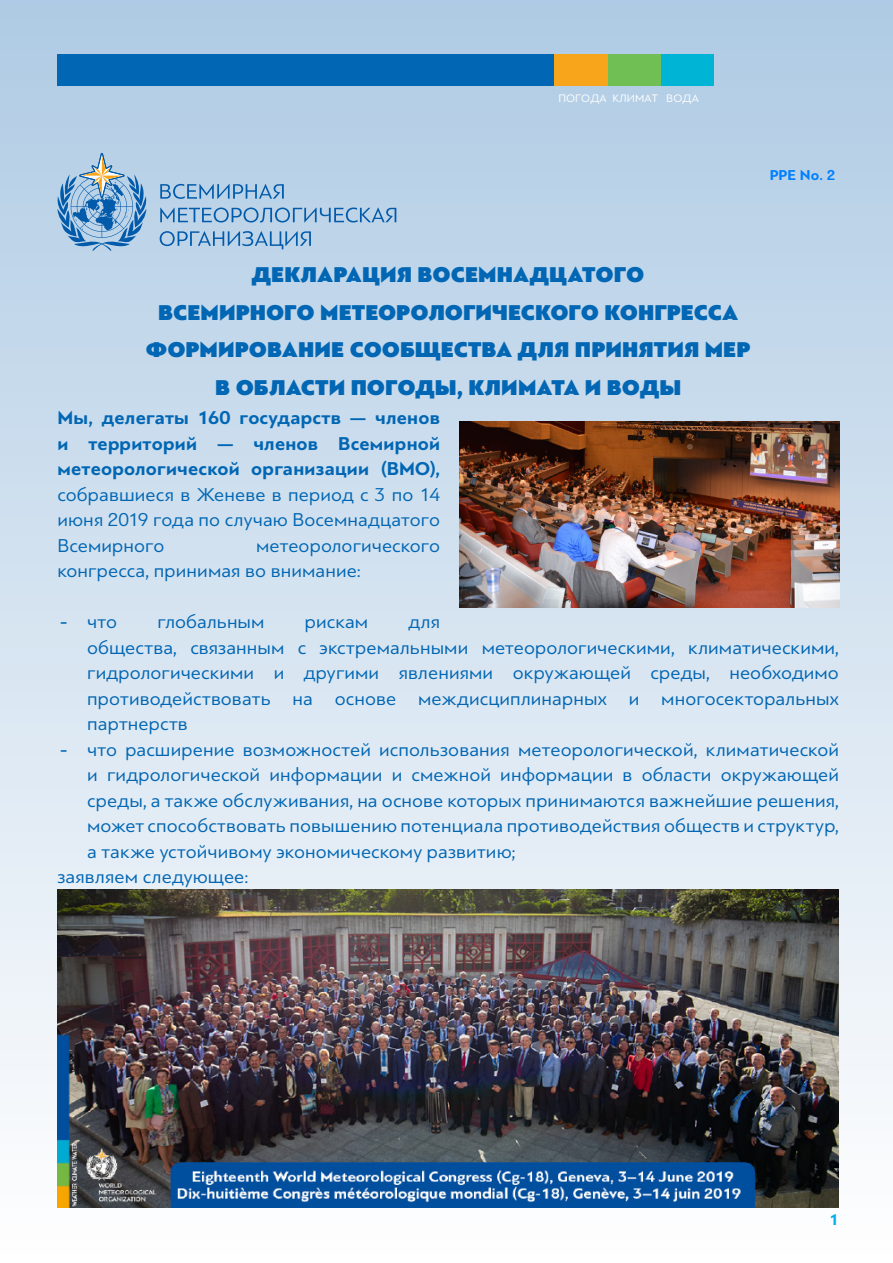
<style>
.page{position:relative;width:893px;height:1263px;background:#fff}
.page>*{position:absolute;margin:0;border:0;box-sizing:border-box;transform-origin:0 0}
.t1{font:22.5px "PF Bague Sans Pro U Black";letter-spacing:.005em;color:#0166b3}
.t2{font:19.5px/25.5px "PF Bague Sans Pro";letter-spacing:.005em;color:#0166b3}
.t3{font:700 19.5px/25.5px "PF Bague Sans Pro";letter-spacing:.01em;color:#0166b3;text-align:justify}
.t4{font:700 16.5px "PF Bague Sans Pro";color:#00aeef}
.t5{font:700 15px "PF Bague Sans Pro";color:#0080ff}
.t6{font:11.4px "PF Bague Sans Pro";letter-spacing:.01em;color:#fff}
.s1{font-weight:400}
.s2{font-family:"Georgia"}
</style>
<div class="page">
<div style="left:0;top:0;width:893px;height:1263px;background:linear-gradient(to bottom,#aecae4,#fffeff)"></div>
<img style="left:57px;top:890px;width:782px;height:318px">
<img style="left:459px;top:421px;width:380px;height:186px">
<div style="left:660px;top:54px;width:54px;height:32px;background:#00b4d6"></div>
<div style="left:607px;top:54px;width:53px;height:32px;background:#6fbf54"></div>
<div style="left:554px;top:54px;width:53px;height:32px;background:#f9a51b"></div>
<div style="left:57px;top:54px;width:497px;height:32px;background:#0166b3"></div>
<svg style="left:160px;top:184px;width:124px;height:15px"></svg>
<svg style="left:160px;top:207px;width:236px;height:16px"></svg>
<svg style="left:160px;top:231px;width:151px;height:18px"></svg>
<svg style="left:57px;top:153px;width:90px;height:98px"></svg>
<p class="t6" style="left:558px;top:91px;width:142px">ПОГОДА КЛИМАТ ВОДА</p>
<p class="t5" style="left:770px;top:166px;width:67px">PPE No. 2</p>
<p class="t1" style="left:252px;top:260px;width:394px">ДЕКЛАРАЦИЯ ВОСЕМНАДЦАТОГО</p>
<p class="t1" style="left:158px;top:298px;width:582px">ВСЕМИРНОГО МЕТЕОРОЛОГИЧЕСКОГО КОНГРЕССА</p>
<p class="t1" style="left:146px;top:335px;width:606px">ФОРМИРОВАНИЕ СООБЩЕСТВА ДЛЯ ПРИНЯТИЯ МЕР</p>
<p class="t1" style="left:215px;top:373px;width:468px">В ОБЛАСТИ ПОГОДЫ, КЛИМАТА И ВОДЫ</p>
<p class="t3" style="left:57px;top:405px;width:384px">Мы, делегаты 160 государств — членов и территорий — членов Всемирной метеорологической организации (ВМО), <span class="s1">собравшиеся в Женеве в период с 3 по 14 июня 2019 года по случаю Восемнадцатого Всемирного</span></p>
<p class="t2" style="left:57px;top:532px;width:384px;text-indent:199px">метеорологического конгресса, принимая во внимание:</p>
<p class="t2" style="left:60px;top:609px;width:58px"><span class="s2">-</span> что</p>
<p class="t2" style="left:157px;top:609px;width:109px">глобальным</p>
<p class="t2" style="left:305px;top:609px;width:65px">рискам</p>
<p class="t2" style="left:87px;top:609px;width:753px;text-indent:321px">для<br>общества, связанным с экстремальными метеорологическими, климатическими, гидрологическими и другими явлениями окружающей среды, необходимо противодействовать на основе междисциплинарных и многосекторальных партнерств</p>
<p class="t2" style="left:87px;top:736px;width:753px;text-align:justify;text-indent:-27px"><span class="s2">-</span> что расширение возможностей использования метеорологической, климатической и гидрологической информации и смежной информации в области окружающей среды, а также обслуживания, на основе которых принимаются важнейшие решения, может способствовать повышению потенциала противодействия обществ и структур, а также устойчивому экономическому развитию;</p>
<p class="t2" style="left:57px;top:864px;width:193px">заявляем следующее:</p>
<p class="t4" style="left:829px;top:1209px;width:11px">1</p>
</div>
